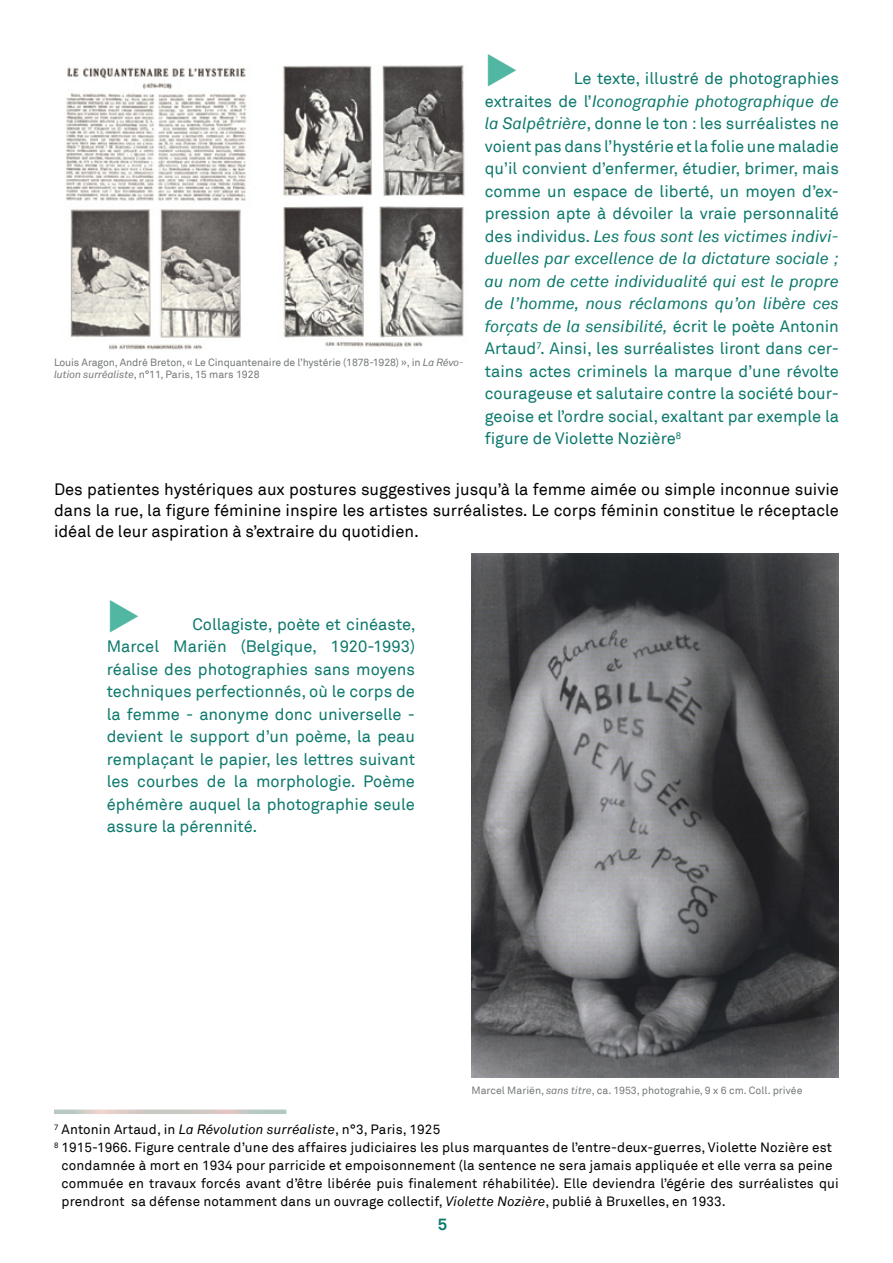
<style>
.page{position:relative;width:893px;height:1263px;background:#fff}
.page>*{position:absolute;margin:0;border:0;box-sizing:border-box;transform-origin:0 0}
.t1{font:16.5px/22.5px "Akkurat";color:#0d796d;text-align:justify}
.t2{font:16.5px/21px "Akkurat";color:#000;text-align:justify}
.t3{font:700 16.5px "Akkurat";color:#0d796d}
.t4{font:13.5px "Akkurat";letter-spacing:.01em;color:#000}
.t5{font:10.5px/12px "Akkurat";letter-spacing:-.01em;color:#747977}
.s1{color:#51b7a2}
.s2{font-style:italic}
</style>
<div class="page">
<img style="left:65px;top:67px;width:182px;height:283px">
<img style="left:283px;top:65px;width:182px;height:282px">
<img style="left:471px;top:554px;width:368px;height:524px">
<svg style="left:54px;top:1109px;width:232px;height:5px"></svg>
<p class="t1" style="left:485px;top:68px;width:356px"><span class="s1">◆</span> Le texte, illustré de photographies extraites de l’<span class="s2">Iconographie photographique de la Salpêtrière</span>, donne le ton : les surréalistes ne voient pas dans l’hystérie et la folie une maladie qu’il convient d’enfermer, étudier, brimer, mais comme un espace de liberté, un moyen d’ex&shy;pression apte à dévoiler la vraie personnalité des individus. <span class="s2">Les fous sont les victimes indivi&shy;duelles par excellence de la dictature sociale ; au nom de cette individualité qui est le propre de l’homme, nous réclamons qu’on libère ces forçats de la sensibilité,</span> écrit le poète Antonin Artaud<sup>7</sup>. Ainsi, les surréalistes liront dans cer&shy;tains actes criminels la marque d’une révolte courageuse et salutaire contre la société bour&shy;geoise et l’ordre social, exaltant par exemple la figure de Violette Nozière<sup>8</sup></p>
<p class="t2" style="left:54px;top:480px;width:786px">Des patientes hystériques aux postures suggestives jusqu’à la femme aimée ou simple inconnue suivie dans la rue, la figure féminine inspire les artistes surréalistes. Le corps féminin constitue le réceptacle idéal de leur aspiration à s’extraire du quotidien.</p>
<p class="t5" style="left:54px;top:356px;width:411px">Louis Aragon, André Breton, « Le Cinquantenaire de l’hystérie (1878-1928) », in <span class="s2">La Révo&shy;lution surréaliste</span>, n°11, Paris, 15 mars 1928</p>
<p class="t1" style="left:107px;top:613px;width:311px"><span class="s1">◆</span> Collagiste, poète et cinéaste, Marcel Mariën (Belgique, 1920-1993) réalise des photographies sans moyens techniques perfectionnés, où le corps de la femme - anonyme donc universelle - devient le support d’un poème, la peau remplaçant le papier, les lettres suivant les courbes de la morphologie. Poème éphémère auquel la photographie seule assure la pérennité.</p>
<p class="t5" style="left:471px;top:1085px;width:332px">Marcel Mariën, <span class="s2">sans titre</span>, ca. 1953, photograhie, 9 x 6 cm. Coll. privée</p>
<p class="t4" style="left:54px;top:1121px;width:388px"><sup>7</sup> Antonin Artaud, in <span class="s2">La Révolution surréaliste</span>, n°3, Paris, 1925</p>
<p class="t4" style="left:54px;top:1139px;width:779px"><sup>8</sup> 1915-1966. Figure centrale d’une des affaires judiciaires les plus marquantes de l’entre-deux-guerres, Violette Nozière est</p>
<p class="t4" style="left:62px;top:1157px;width:773px">condamnée à mort en 1934 pour parricide et empoisonnement (la sentence ne sera jamais appliquée et elle verra sa peine</p>
<p class="t4" style="left:62px;top:1175px;width:779px">commuée en travaux forcés avant d’être libérée puis finalement réhabilitée). Elle deviendra l’égérie des surréalistes qui</p>
<p class="t4" style="left:62px;top:1193px;width:666px">prendront sa défense notamment dans un ouvrage collectif, <span class="s2">Violette Nozière</span>, publié à Bruxelles, en 1933.</p>
<p class="t3" style="left:438px;top:1214px;width:11px">5</p>
</div>
